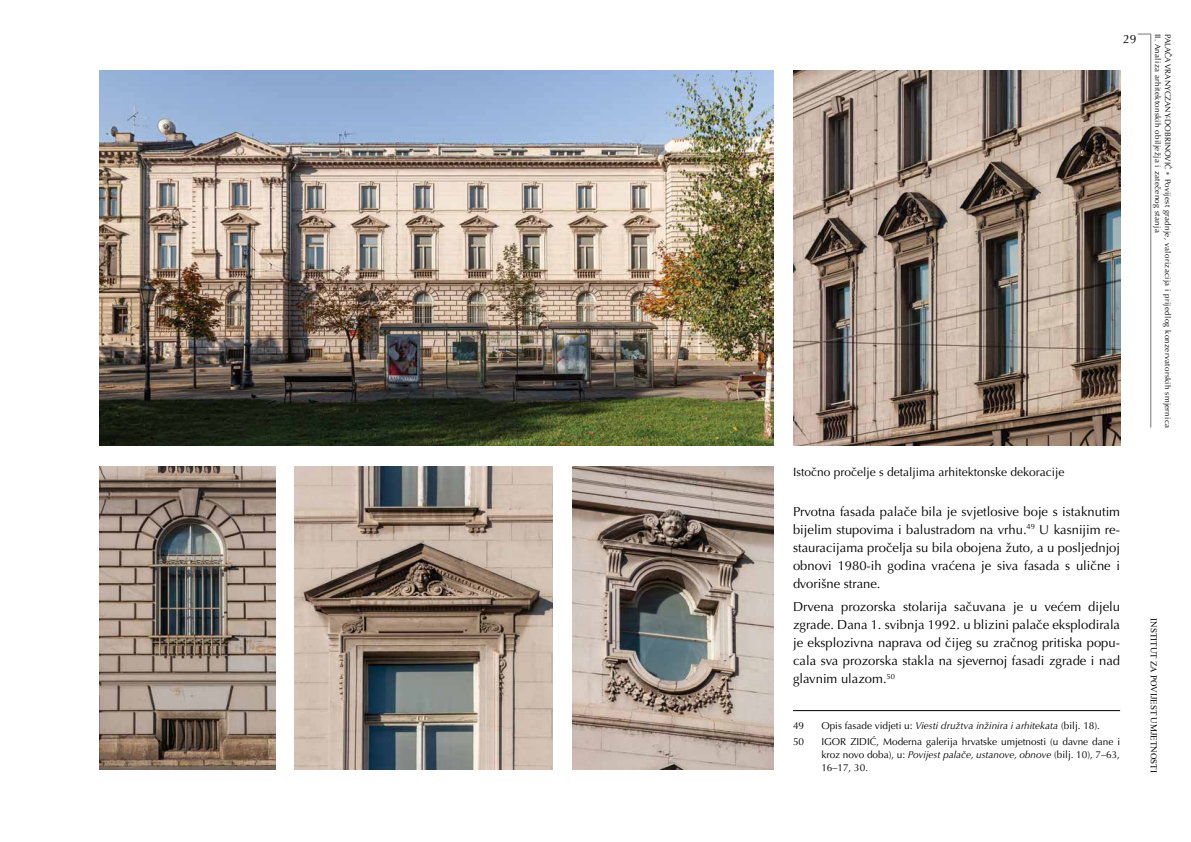
<style>
.page{position:relative;width:1191px;height:842px;background:#fff}
.page>*{position:absolute;margin:0;border:0;box-sizing:border-box;transform-origin:0 0}
.t1{font:13px/18px "Optima LT Pro";color:#000;text-align:justify}
.t2{font:12px "Optima LT Pro";color:#000}
.t3{font:10px/13px "Optima LT Pro";color:#000;text-align:justify}
.t4{font:italic 10px "Optima LT Pro";color:#000}
.t5{font:9px "Times New Roman";color:#000}
.t6{font:8px/9.8px "Optima LT Pro";letter-spacing:.04em;color:#000}
.s1{color:#7a7877}
.s2{font-style:normal}
.s3{font-style:italic}
</style>
<div class="page">
<hr style="left:1150px;top:34px;width:1px;height:393px;background:#7a7877">
<svg style="left:1137px;top:34px;width:13px;height:1px"></svg>
<hr style="left:793px;top:710px;width:327px;height:1px;background:#000">
<img style="left:793px;top:71px;width:327px;height:374px">
<img style="left:572px;top:467px;width:201px;height:303px">
<img style="left:99px;top:71px;width:674px;height:374px">
<img style="left:295px;top:467px;width:257px;height:303px">
<img style="left:99px;top:467px;width:176px;height:303px">
<p class="t2" style="left:793px;top:464px;width:273px">Istočno pročelje s detaljima arhitektonske dekoracije</p>
<p class="t2" style="left:1123px;top:31px;width:15px">29</p>
<p class="t6" style="left:1172px;top:34px;width:396px;rotate:90deg">PALAČA VRANYCZANY-DOBRINOVIĆ <span class="s1">•</span> Povijest gradnje, valorizacija i prijedlog konzervatorskih smjernica<br>II. Analiza arhitektonskih obilježja i zatečenog stanja</p>
<p class="t1" style="left:793px;top:502px;width:328px">Prvotna fasada palače bila je svjetlosive boje s istaknutim bijelim stupovima i balustradom na vrhu.<sup>49</sup> U kasnijim re&shy;stauracijama pročelja su bila obojena žuto, a u posljednjoj obnovi 1980-ih godina vraćena je siva fasada s ulične i dvorišne strane.</p>
<p class="t1" style="left:793px;top:598px;width:328px">Drvena prozorska stolarija sačuvana je u većem dijelu zgrade. Dana 1. svibnja 1992. u blizini palače eksplodirala je eksplozivna naprava od čijeg su zračnog pritiska popu&shy;cala sva prozorska stakla na sjevernoj fasadi zgrade i nad glavnim ulazom.<sup>50</sup></p>
<p class="t3" style="left:793px;top:719px;width:13px">49</p>
<p class="t4" style="left:821px;top:720px;width:280px"><span class="s2">Opis fasade vidjeti u:</span> Viesti družtva inžinira i arhitekata <span class="s2">(bilj. 18).</span></p>
<p class="t3" style="left:793px;top:735px;width:13px">50</p>
<p class="t3" style="left:821px;top:735px;width:300px">IGOR ZIDIĆ, Moderna galerija hrvatske umjetnosti (u davne dane i kroz novo doba), u: <span class="s3">Povijest palače, ustanove, obnove</span> (bilj. 10), 7–63, 16–17, 30.</p>
<p class="t5" style="left:1160px;top:618px;width:156px;rotate:90deg">INSTITUT ZA POVIJEST UMJETNOSTI</p>
</div>
